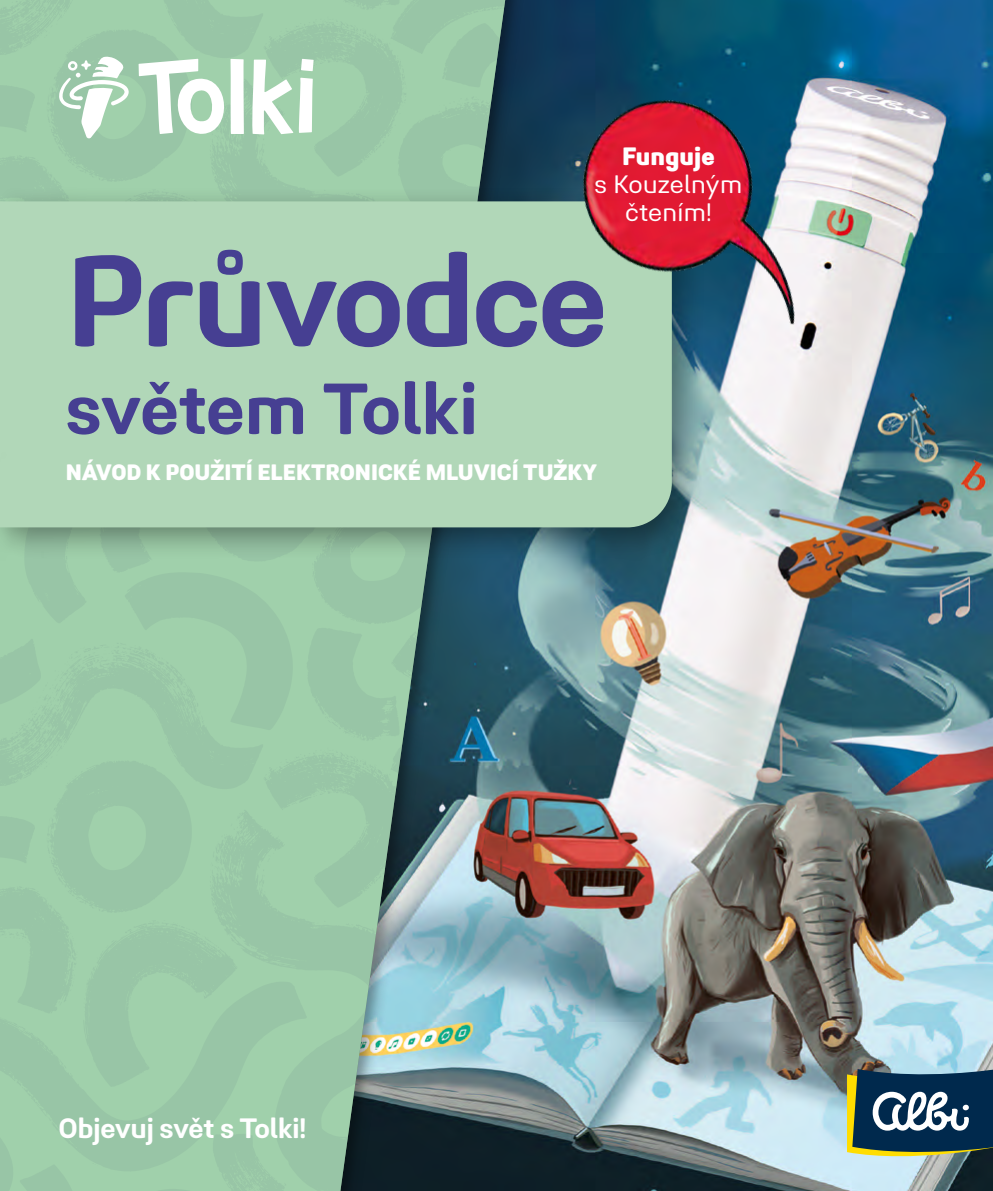
<style>
.page{position:relative;width:993px;height:1191px;background:#fff}
.page>*{position:absolute;margin:0;border:0;box-sizing:border-box;transform-origin:0 0}
.t1{font:700 128.6px "Midpoint Pro";letter-spacing:-.03em;color:#463f92}
.t2{font:700 72px "Midpoint Pro";letter-spacing:-.02em;color:#463f92}
.t3{font:700 28px "Midpoint Pro";letter-spacing:-.02em;color:#fff}
.t4{font:25px/28.4px "Midpoint Pro";letter-spacing:-.015em;color:#fff;text-align:center}
.t5{font:900 25px "Midpoint Pro";color:#fff}
.t6{font:900 22.2px "Midpoint Pro";color:#fff}
</style>
<div class="page">
<div style="left:0;top:0;width:309px;height:1191px;background:#9ecda9"></div>
<img style="left:309px;top:0;width:683px;height:1191px">
<div style="left:0;top:186px;width:705px;height:375px;background:#000;opacity:.35"></div>
<div style="left:75px;top:201px;width:596px;height:326px;background:#b1d7b8"></div>
<svg style="left:846px;top:1066px;width:146px;height:97px;background:#4c676f"></svg>
<img style="left:0;top:46px;width:75px;height:691px">
<svg style="left:59px;top:57px;width:254px;height:82px"></svg>
<img style="left:526px;top:17px;width:316px;height:376px">
<p class="t5" style="left:621px;top:140px;width:94px">Funguje</p>
<p class="t4" style="left:594px;top:170px;width:149px">s Kouzelným čtením!</p>
<h1 class="t1" style="left:65px;top:221px;width:544px">Průvodce</h1>
<h2 class="t2" style="left:65px;top:364px;width:415px">světem Tolki</h2>
<p class="t6" style="left:66px;top:458px;width:533px">NÁVOD K POUŽITÍ ELEKTRONICKÉ MLUVICÍ TUŽKY</p>
<p class="t3" style="left:59px;top:1111px;width:249px">Objevuj svět s Tolki!</p>
</div>
